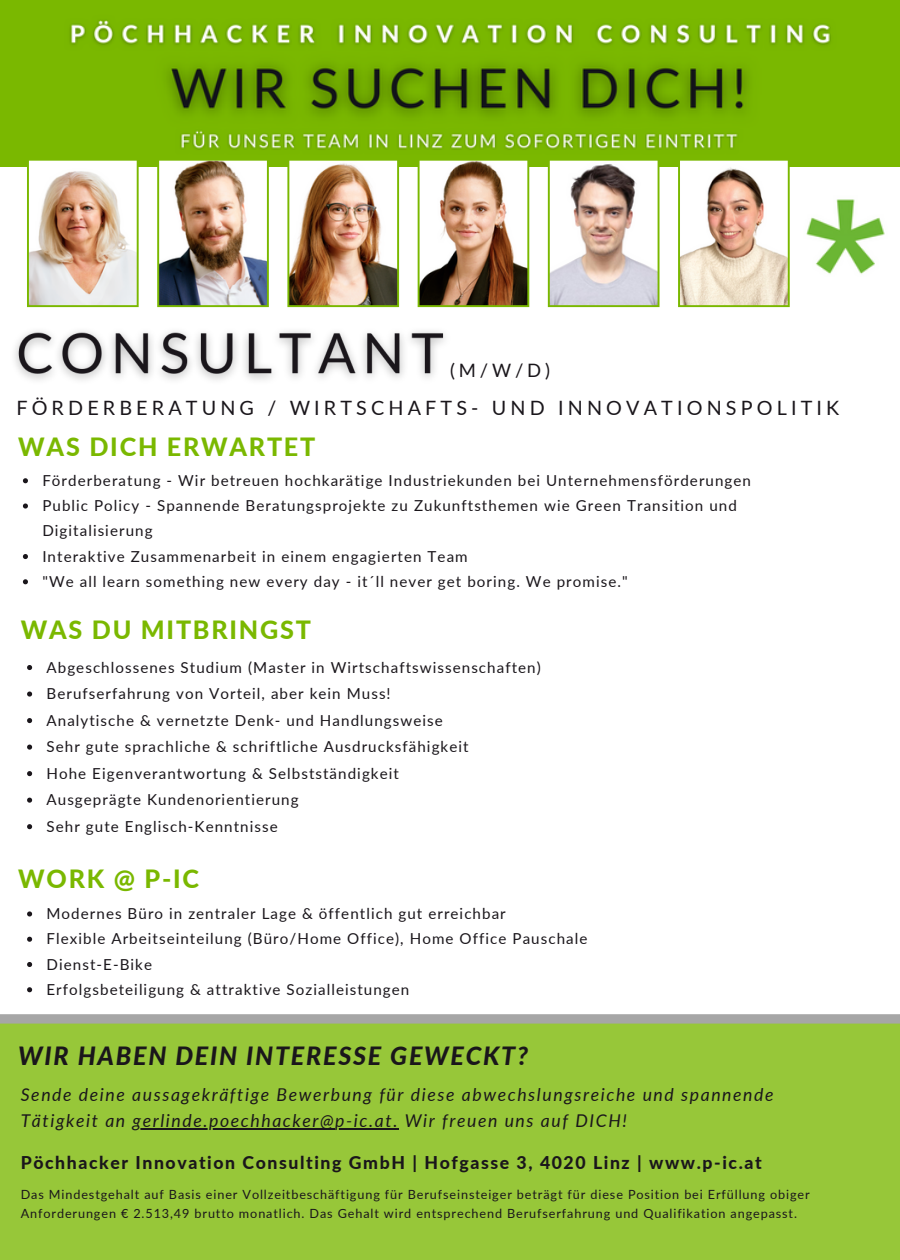
<style>
.page{position:relative;width:900px;height:1260px;background:#fff}
.page>*{position:absolute;margin:0;border:0;box-sizing:border-box;transform-origin:0 0}
.t1{font:800 25.25px "Lato";letter-spacing:.07em;color:#7ab800}
.t2{font:italic 800 25.25px "Lato";letter-spacing:.07em;color:#1a161b}
.t3{font:19.75px "Lato";letter-spacing:.21em;color:#1a161b}
.t4{font:18.5px "Lato";color:#1a161b}
.t5{font:italic 17.75px/26.5px "Lato";letter-spacing:.09em;color:#1a161b}
.t6{font:800 17.75px "Lato";letter-spacing:.09em;color:#1a161b}
.t7{font:15.25px/25.2px "Lato";letter-spacing:.07em;color:#1a161b}
.t8{font:12.75px/19px "Lato";letter-spacing:.07em;color:#1a161b}
</style>
<div class="page">
<img style="left:0;top:0;width:900px;height:167px">
<div style="left:0;top:1024px;width:900px;height:236px;background:#97c739"></div>
<div style="left:0;top:1014px;width:900px;height:10px;background:#a6a6a6"></div>
<svg style="left:27px;top:159px;width:112px;height:146px"></svg>
<img style="left:287px;top:159px;width:112px;height:146px">
<img style="left:157px;top:159px;width:112px;height:146px">
<svg style="left:418px;top:159px;width:111px;height:148px"></svg>
<svg style="left:548px;top:159px;width:112px;height:148px"></svg>
<img style="left:806px;top:199px;width:79px;height:75px">
<svg style="left:678px;top:159px;width:112px;height:148px"></svg>
<img style="left:14px;top:305px;width:453px;height:75px">
<hr style="left:133px;top:1129px;width:202px;height:1px;background:#1a161b">
<hr style="left:335px;top:1129px;width:58px;height:1px;background:#1a161b">
<svg style="left:23px;top:478px;width:5px;height:5px"></svg>
<svg style="left:23px;top:503px;width:5px;height:6px"></svg>
<svg style="left:23px;top:554px;width:5px;height:5px"></svg>
<svg style="left:23px;top:579px;width:5px;height:5px"></svg>
<svg style="left:27px;top:665px;width:5px;height:5px"></svg>
<svg style="left:27px;top:692px;width:5px;height:5px"></svg>
<svg style="left:27px;top:718px;width:5px;height:5px"></svg>
<svg style="left:27px;top:745px;width:5px;height:5px"></svg>
<svg style="left:27px;top:771px;width:5px;height:5px"></svg>
<svg style="left:27px;top:798px;width:5px;height:5px"></svg>
<svg style="left:27px;top:824px;width:5px;height:5px"></svg>
<svg style="left:27px;top:911px;width:5px;height:6px"></svg>
<svg style="left:27px;top:937px;width:5px;height:5px"></svg>
<svg style="left:27px;top:962px;width:5px;height:5px"></svg>
<svg style="left:27px;top:987px;width:5px;height:5px"></svg>
<p class="t4" style="left:450px;top:359px;width:102px">(M/W/D)</p>
<p class="t3" style="left:16px;top:395px;width:824px">FÖRDERBERATUNG / WIRTSCHAFTS- UND INNOVATIONSPOLITIK</p>
<h1 class="t1" style="left:18px;top:431px;width:299px">WAS DICH ERWARTET</h1>
<p class="t7" style="left:42px;top:467px;width:710px">Förderberatung - Wir betreuen hochkarätige Industriekunden bei Unternehmensförderungen Public Policy - Spannende Beratungsprojekte zu Zukunftsthemen wie Green Transition und Digitalisierung<br>Interaktive Zusammenarbeit in einem engagierten Team<br>"We all learn something new every day - it´ll never get boring. We promise."</p>
<h1 class="t1" style="left:21px;top:614px;width:292px">WAS DU MITBRINGST</h1>
<p class="t7" style="left:47px;top:653px;width:496px;line-height:26.5px">Abgeschlossenes Studium (Master in Wirtschaftswissenschaften)<br>Berufserfahrung von Vorteil, aber kein Muss!<br>Analytische &amp; vernetzte Denk- und Handlungsweise<br>Sehr gute sprachliche &amp; schriftliche Ausdrucksfähigkeit<br>Hohe Eigenverantwortung &amp; Selbstständigkeit<br>Ausgeprägte Kundenorientierung<br>Sehr gute Englisch-Kenntnisse</p>
<h1 class="t1" style="left:18px;top:863px;width:182px">WORK @ P-IC</h1>
<p class="t7" style="left:47px;top:901px;width:542px">Modernes Büro in zentraler Lage &amp; öffentlich gut erreichbar<br>Flexible Arbeitseinteilung (Büro/Home Office), Home Office Pauschale Dienst-E-Bike<br>Erfolgsbeteiligung &amp; attraktive Sozialleistungen</p>
<h1 class="t2" style="left:18px;top:1040px;width:511px">WIR HABEN DEIN INTERESSE GEWECKT?</h1>
<p class="t5" style="left:21px;top:1081px;width:754px">Sende deine aussagekräftige Bewerbung für diese abwechslungsreiche und spannende<br>Tätigkeit an gerlinde.poechhacker@p-ic.at. Wir freuen uns auf DICH!</p>
<p class="t6" style="left:21px;top:1151px;width:743px">Pöchhacker Innovation Consulting GmbH | Hofgasse 3, 4020 Linz | www.p-ic.at</p>
<p class="t8" style="left:21px;top:1185px;width:790px">Das Mindestgehalt auf Basis einer Vollzeitbeschäftigung für Berufseinsteiger beträgt für diese Position bei Erfüllung obiger<br>Anforderungen € 2.513,49 brutto monatlich. Das Gehalt wird entsprechend Berufserfahrung und Qualifikation angepasst.</p>
</div>
